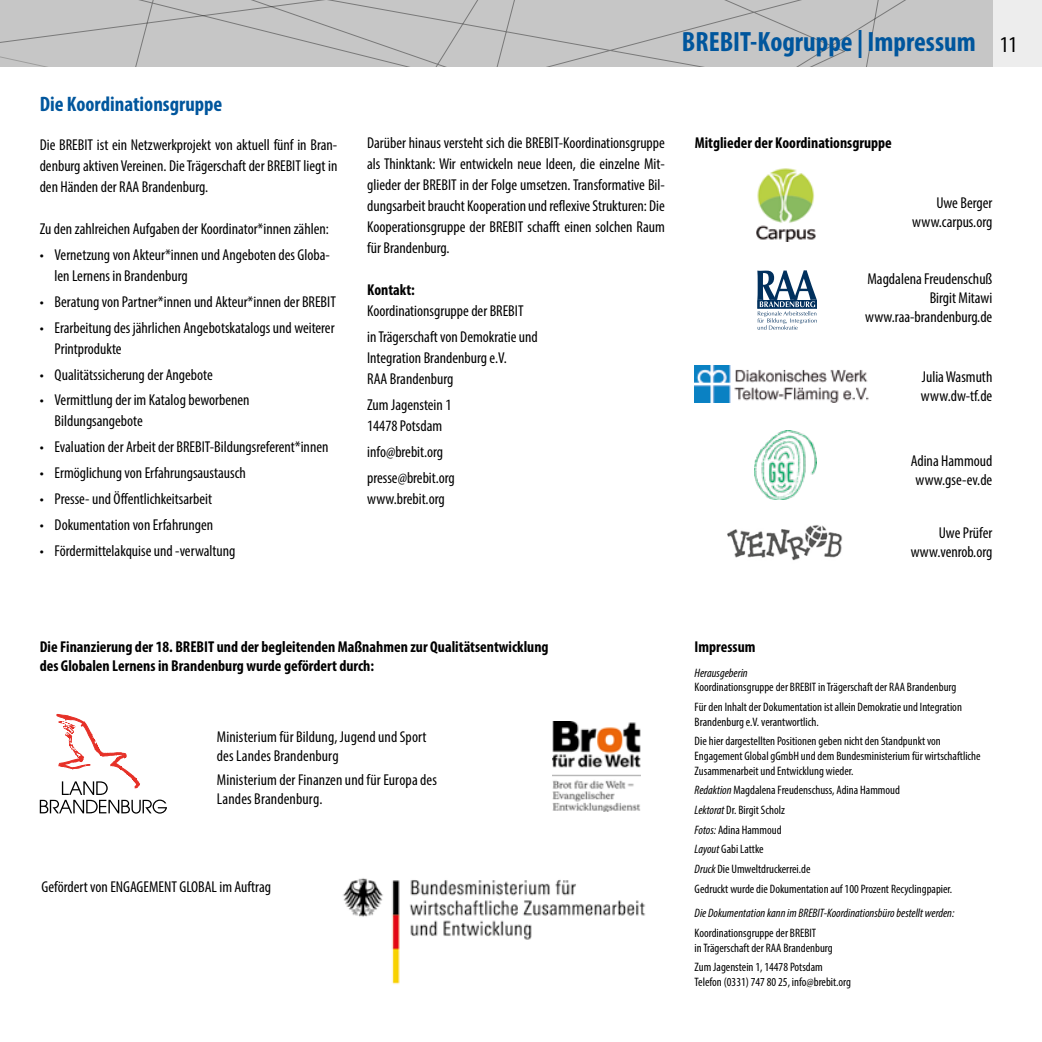
<style>
.page{position:relative;width:1042px;height:1042px;background:#fff}
.page>*{position:absolute;margin:0;border:0;box-sizing:border-box;transform-origin:0 0}
.t1{font:700 condensed 28px "Myriad Pro";color:#00569d}
.t2{font:condensed 22.75px "Myriad Pro";color:#000}
.t3{font:700 condensed 21px "Myriad Pro";color:#00569d}
.t4{font:condensed 15.75px/21px "Myriad Pro";color:#000}
.t5{font:700 condensed 15.75px/18.9px "Myriad Pro";color:#000}
.t6{font:condensed 12.25px/19.6px "Myriad Pro";color:#000}
.t7{font:italic condensed 12.25px "Myriad Pro";color:#000}
.s1{font-style:italic}
</style>
<div class="page">
<div style="left:0;top:0;width:1042px;height:67px;background:#ededed"></div>
<div style="left:892px;top:0;width:97px;height:67px;background:#c6c6c6"></div>
<div style="left:0;top:0;width:892px;height:67px;background:#c6c6c6"></div>
<svg style="left:40px;top:713px;width:127px;height:100px"></svg>
<img style="left:343px;top:878px;width:303px;height:106px">
<img style="left:552px;top:722px;width:89px;height:89px">
<img style="left:754px;top:430px;width:62px;height:69px">
<svg style="left:757px;top:270px;width:60px;height:60px"></svg>
<img style="left:727px;top:525px;width:116px;height:36px">
<img style="left:756px;top:168px;width:59px;height:73px">
<img style="left:694px;top:366px;width:175px;height:36px">
<h3 class="t3" style="left:40px;top:91px;width:184px">Die Koordinationsgruppe</h3>
<p class="t4" style="left:40px;top:134px;width:299px;text-align:justify">Die BREBIT ist ein Netzwerkprojekt von aktuell fünf in Bran&shy;denburg aktiven Vereinen. Die Trägerschaft der BREBIT liegt in den Händen der RAA Brandenburg.</p>
<p class="t4" style="left:40px;top:218px;width:291px">Zu den zahlreichen Aufgaben der Koordinator*innen zählen:</p>
<p class="t4" style="left:55px;top:244px;width:277px;text-indent:-15px">• Vernetzung von Akteur*innen und Angeboten des Globa&shy;len Lernens in Brandenburg</p>
<p class="t4" style="left:40px;top:291px;width:298px">• Beratung von Partner*innen und Akteur*innen der BREBIT</p>
<p class="t4" style="left:55px;top:317px;width:281px;text-indent:-15px">• Erarbeitung des jährlichen Angebotskatalogs und weiterer<br>Printprodukte</p>
<p class="t4" style="left:40px;top:364px;width:175px">• Qualitätssicherung der Angebote</p>
<p class="t4" style="left:55px;top:389px;width:196px;text-indent:-15px">• Vermittlung der im Katalog beworbenen<br>Bildungsangebote</p>
<p class="t4" style="left:40px;top:436px;width:290px">• Evaluation der Arbeit der BREBIT-Bildungsreferent*innen</p>
<p class="t4" style="left:40px;top:462px;width:208px">• Ermöglichung von Erfahrungsaustausch</p>
<p class="t4" style="left:40px;top:488px;width:174px">• Presse- und Öffentlichkeitsarbeit</p>
<p class="t4" style="left:40px;top:514px;width:175px">• Dokumentation von Erfahrungen</p>
<p class="t4" style="left:40px;top:540px;width:197px">• Fördermittelakquise und -verwaltung</p>
<h1 class="t1" style="left:682px;top:24px;width:295px">BREBIT-Kogruppe | Impressum</h1>
<h2 class="t2" style="left:1000px;top:31px;width:19px">11</h2>
<p class="t4" style="left:367px;top:132px;width:299px;text-align:justify">Darüber hinaus versteht sich die BREBIT-Koordinationsgruppe als Thinktank: Wir entwickeln neue Ideen, die einzelne Mit&shy;glieder der BREBIT in der Folge umsetzen. Transformative Bil&shy;dungsarbeit braucht Kooperation und reflexive Strukturen: Die Kooperationsgruppe der BREBIT schafft einen solchen Raum für Brandenburg.</p>
<p class="t5" style="left:367px;top:280px;width:49px">Kontakt:</p>
<p class="t4" style="left:367px;top:298px;width:172px;line-height:25.9px">Koordinationsgruppe der BREBIT<br>in Trägerschaft von Demokratie und</p>
<p class="t4" style="left:367px;top:347px;width:141px">Integration Brandenburg e.V.<br>RAA Brandenburg</p>
<p class="t4" style="left:367px;top:394px;width:86px">Zum Jagenstein 1<br>14478 Potsdam</p>
<p class="t4" style="left:367px;top:439px;width:89px;line-height:25.9px">info@brebit.org presse@brebit.org</p>
<p class="t4" style="left:367px;top:488px;width:79px">www.brebit.org</p>
<p class="t5" style="left:694px;top:133px;width:199px">Mitglieder der Koordinationsgruppe</p>
<p class="t4" style="left:912px;top:193px;width:82px;line-height:19.2px;text-align:right">Uwe Berger www.carpus.org</p>
<p class="t4" style="left:865px;top:268px;width:129px;line-height:19.2px;text-align:right">Magdalena Freudenschuß<br>Birgit Mitawi www.raa-brandenburg.de</p>
<p class="t4" style="left:921px;top:366px;width:73px;line-height:19.2px">Julia Wasmuth www.dw-tf.de</p>
<p class="t4" style="left:911px;top:451px;width:83px;line-height:19.2px;text-align:center">Adina Hammoud www.gse-ev.de</p>
<p class="t4" style="left:910px;top:523px;width:83px;line-height:19.2px;text-align:right">Uwe Prüfer www.venrob.org</p>
<p class="t5" style="left:40px;top:637px;width:510px">Die Finanzierung der 18. BREBIT und der begleitenden Maßnahmen zur Qualitätsentwicklung des Globalen Lernens in Brandenburg wurde gefördert durch:</p>
<p class="t4" style="left:217px;top:727px;width:211px;line-height:18.9px">Ministerium für Bildung, Jugend und Sport des Landes Brandenburg</p>
<p class="t4" style="left:217px;top:770px;width:222px;line-height:18.9px">Ministerium der Finanzen und für Europa des<br>Landes Brandenburg.</p>
<p class="t4" style="left:42px;top:876px;width:231px">Gefördert von ENGAGEMENT GLOBAL im Auftrag</p>
<p class="t5" style="left:694px;top:637px;width:62px">Impressum</p>
<p class="t7" style="left:694px;top:665px;width:55px">Herausgeberin</p>
<p class="t6" style="left:694px;top:677px;width:269px">Koordinationsgruppe der BREBIT in Trägerschaft der RAA Brandenburg<br>Für den Inhalt der Dokumentation ist allein Demokratie und Integration</p>
<p class="t6" style="left:694px;top:711px;width:248px">Brandenburg e.V. verantwortlich.<br>Die hier dargestellten Positionen geben nicht den Standpunkt von</p>
<p class="t6" style="left:694px;top:748px;width:287px;line-height:14.7px">Engagement Global gGmbH und dem Bundesministerium für wirtschaftliche<br>Zusammenarbeit und Entwicklung wieder.</p>
<p class="t6" style="left:694px;top:780px;width:259px"><span class="s1">Redaktion</span> Magdalena Freudenschuss, Adina Hammoud<br><span class="s1">Lektorat</span> Dr. Birgit Scholz<br><span class="s1">Fotos:</span> Adina Hammoud<br><span class="s1">Layout</span> Gabi Lattke<br><span class="s1">Druck</span> Die Umweltdruckerrei.de<br>Gedruckt wurde die Dokumentation auf 100 Prozent Recyclingpapier.</p>
<p class="t7" style="left:694px;top:906px;width:261px">Die Dokumentation kann im BREBIT-Koordinationsbüro bestellt werden:</p>
<p class="t6" style="left:694px;top:925px;width:140px;line-height:14.7px">Koordinationsgruppe der BREBIT<br>in Trägerschaft der RAA Brandenburg</p>
<p class="t6" style="left:694px;top:960px;width:158px;line-height:14.7px">Zum Jagenstein 1, 14478 Potsdam<br>Telefon (0331) 747 80 25, info@brebit.org</p>
</div>
